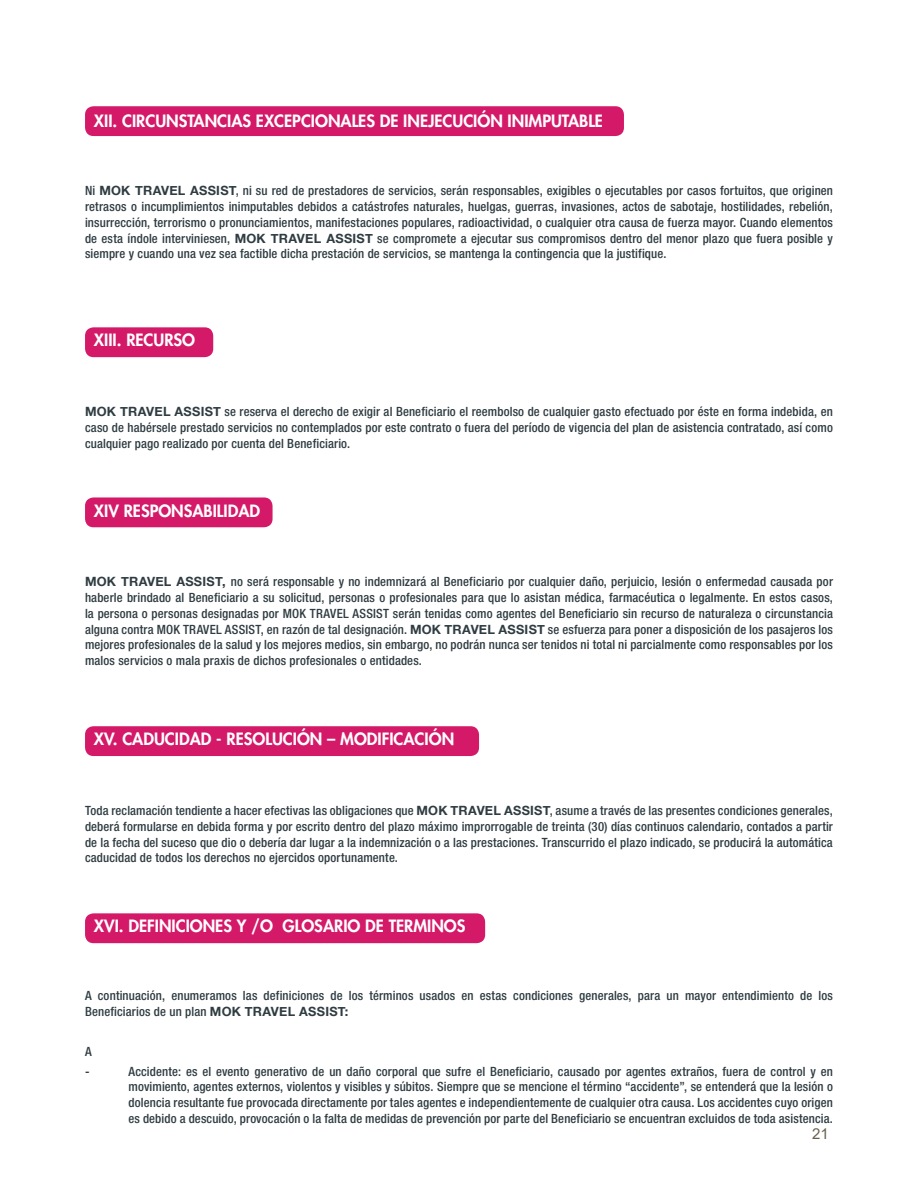
<style>
.page{position:relative;width:918px;height:1188px;background:#fff}
.page>*{position:absolute;margin:0;border:0;box-sizing:border-box;transform-origin:0 0}
.t1{font:800 16.5px "Futura LT";color:#fff}
.t2{font:15px "Arial";color:#69614e}
.t3{font:500 condensed 12.75px/15.8px "Helvetica Neue";letter-spacing:.01em;color:#2f3c41;text-align:justify}
.s1{font-weight:700;font-stretch:normal}
</style>
<div class="page">
<div style="left:85px;top:106px;width:539px;height:30px;background:#d41969;border-radius:9px"></div>
<div style="left:85px;top:327px;width:128px;height:30px;background:#d41969;border-radius:9px"></div>
<div style="left:85px;top:497px;width:188px;height:30px;background:#d41969;border-radius:9px"></div>
<div style="left:85px;top:726px;width:394px;height:30px;background:#d41969;border-radius:9px"></div>
<div style="left:85px;top:913px;width:400px;height:30px;background:#d41969;border-radius:9px"></div>
<p class="t1" style="left:94px;top:110px;width:511px">XII. CIRCUNSTANCIAS EXCEPCIONALES DE INEJECUCIÓN INIMPUTABLE</p>
<p class="t3" style="left:85px;top:183px;width:750px">Ni <span class="s1">MOK TRAVEL ASSIST</span>, ni su red de prestadores de servicios, serán responsables, exigibles o ejecutables por casos fortuitos, que originen retrasos o incumplimientos inimputables debidos a catástrofes naturales, huelgas, guerras, invasiones, actos de sabotaje, hostilidades, rebelión, insurrección, terrorismo o pronunciamientos, manifestaciones populares, radioactividad, o cualquier otra causa de fuerza mayor. Cuando elementos de esta índole interviniesen, <span class="s1">MOK TRAVEL ASSIST</span> se compromete a ejecutar sus compromisos dentro del menor plazo que fuera posible y siempre y cuando una vez sea factible dicha prestación de servicios, se mantenga la contingencia que la justifique.</p>
<p class="t1" style="left:94px;top:329px;width:103px">XIII. RECURSO</p>
<p class="t3" style="left:85px;top:404px;width:749px"><span class="s1">MOK TRAVEL ASSIST</span> se reserva el derecho de exigir al Beneficiario el reembolso de cualquier gasto efectuado por éste en forma indebida, en caso de habérsele prestado servicios no contemplados por este contrato o fuera del período de vigencia del plan de asistencia contratado, así como cualquier pago realizado por cuenta del Beneficiario.</p>
<p class="t1" style="left:94px;top:499px;width:168px">XIV RESPONSABILIDAD</p>
<p class="t3" style="left:85px;top:574px;width:750px"><span class="s1">MOK TRAVEL ASSIST,</span> no será responsable y no indemnizará al Beneficiario por cualquier daño, perjuicio, lesión o enfermedad causada por haberle brindado al Beneficiario a su solicitud, personas o profesionales para que lo asistan médica, farmacéutica o legalmente. En estos casos, la persona o personas designadas por MOK TRAVEL ASSIST serán tenidas como agentes del Beneficiario sin recurso de naturaleza o circunstancia alguna contra MOK TRAVEL ASSIST, en razón de tal designación. <span class="s1">MOK TRAVEL ASSIST</span> se esfuerza para poner a disposición de los pasajeros los mejores profesionales de la salud y los mejores medios, sin embargo, no podrán nunca ser tenidos ni total ni parcialmente como responsables por los malos servicios o mala praxis de dichos profesionales o entidades.</p>
<p class="t1" style="left:94px;top:728px;width:362px">XV. CADUCIDAD - RESOLUCIÓN – MODIFICACIÓN</p>
<p class="t3" style="left:85px;top:803px;width:749px">Toda reclamación tendiente a hacer efectivas las obligaciones que <span class="s1">MOK TRAVEL ASSIST</span>, asume a través de las presentes condiciones generales, deberá formularse en debida forma y por escrito dentro del plazo máximo improrrogable de treinta (30) días continuos calendario, contados a partir de la fecha del suceso que dio o debería dar lugar a la indemnización o a las prestaciones. Transcurrido el plazo indicado, se producirá la automática caducidad de todos los derechos no ejercidos oportunamente.</p>
<p class="t1" style="left:94px;top:915px;width:373px">XVI. DEFINICIONES Y /O GLOSARIO DE TERMINOS</p>
<p class="t3" style="left:85px;top:987px;width:750px">A continuación, enumeramos las definiciones de los términos usados en estas condiciones generales, para un mayor entendimiento de los<br>Beneficiarios de un plan <span class="s1">MOK TRAVEL ASSIST:</span></p>
<p class="t3" style="left:85px;top:1041px;width:8px;line-height:20px">A -</p>
<p class="t3" style="left:129px;top:1063px;width:706px">Accidente: es el evento generativo de un daño corporal que sufre el Beneficiario, causado por agentes extraños, fuera de control y en movimiento, agentes externos, violentos y visibles y súbitos. Siempre que se mencione el término “accidente”, se entenderá que la lesión o dolencia resultante fue provocada directamente por tales agentes e independientemente de cualquier otra causa. Los accidentes cuyo origen es debido a descuido, provocación o la falta de medidas de prevención por parte del Beneficiario se encuentran excluidos de toda asistencia.</p>
<p class="t2" style="left:812px;top:1124px;width:18px">21</p>
</div>
